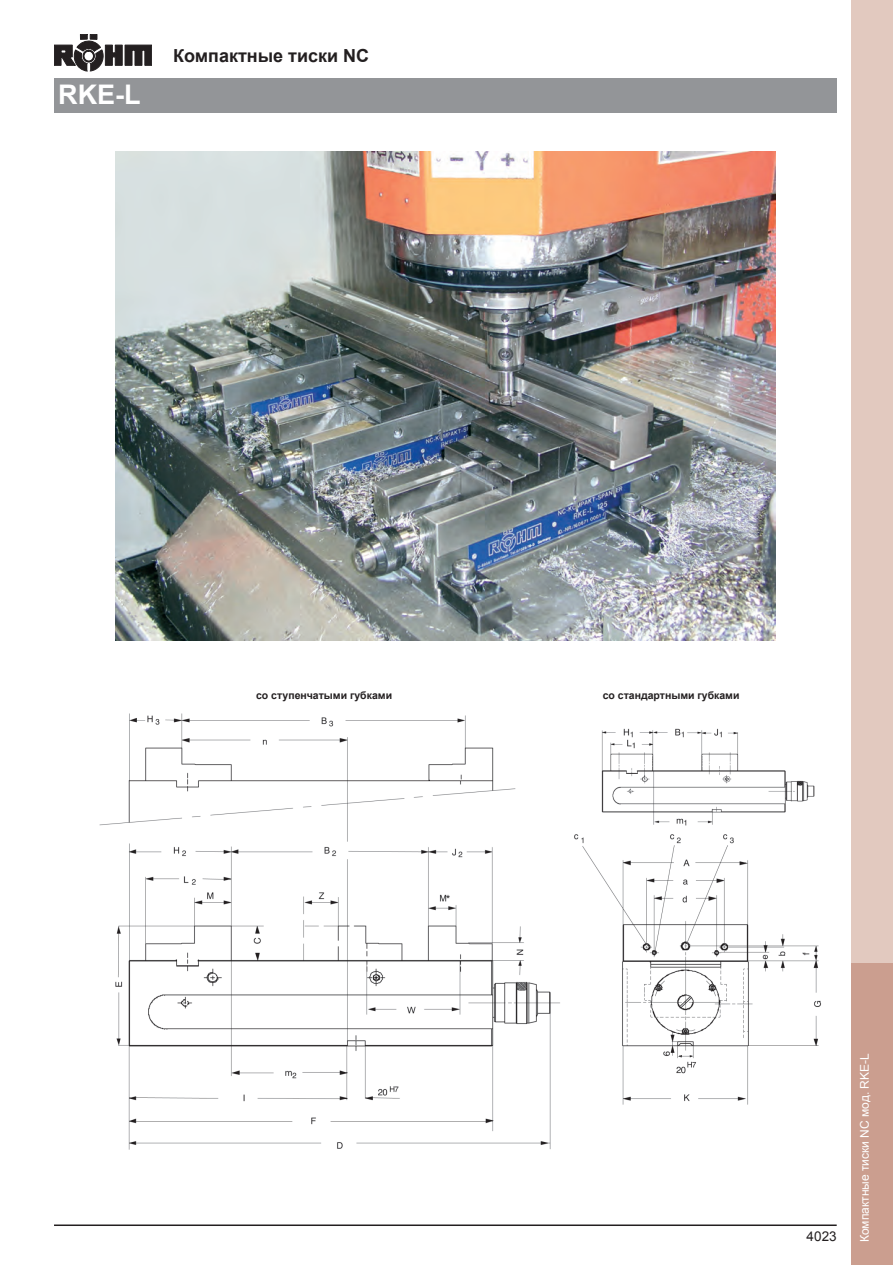
<style>
.page{position:relative;width:893px;height:1265px;background:#fff}
.page>*{position:absolute;margin:0;border:0;box-sizing:border-box;transform-origin:0 0}
.t1{font:700 27px "Arial";color:#fff}
.t2{font:700 18px "Arial";color:#231f20}
.t3{font:13.5px "Arial";color:#231f20}
.t4{font:12px "Arial";color:#fff}
.t5{font:700 10.5px "Arial";color:#231f20}
</style>
<div class="page">
<svg style="left:54px;top:34px;width:98px;height:37px"></svg>
<hr style="left:54px;top:1224px;width:782px;height:2px;background:#231f20">
<img style="left:99px;top:713px;width:722px;height:437px">
<div style="left:851px;top:0;width:42px;height:1265px;background:#e2c9bf"></div>
<div style="left:851px;top:962px;width:42px;height:303px;background:#cb9e8f"></div>
<div style="left:54px;top:79px;width:782px;height:34px;background:#939598"></div>
<img style="left:116px;top:151px;width:659px;height:489px">
<h1 class="t1" style="left:58px;top:77px;width:84px">RKE-L</h1>
<h2 class="t2" style="left:173px;top:44px;width:197px">Компактные тиски NC</h2>
<p class="t5" style="left:256px;top:688px;width:137px">со ступенчатыми губками</p>
<p class="t5" style="left:603px;top:688px;width:138px">со стандартными губками</p>
<p class="t3" style="left:806px;top:1227px;width:32px">4023</p>
<p class="t4" style="left:856px;top:1242px;width:191px;rotate:-90deg">Компактные тиски NC мод. RKE-L</p>
</div>
